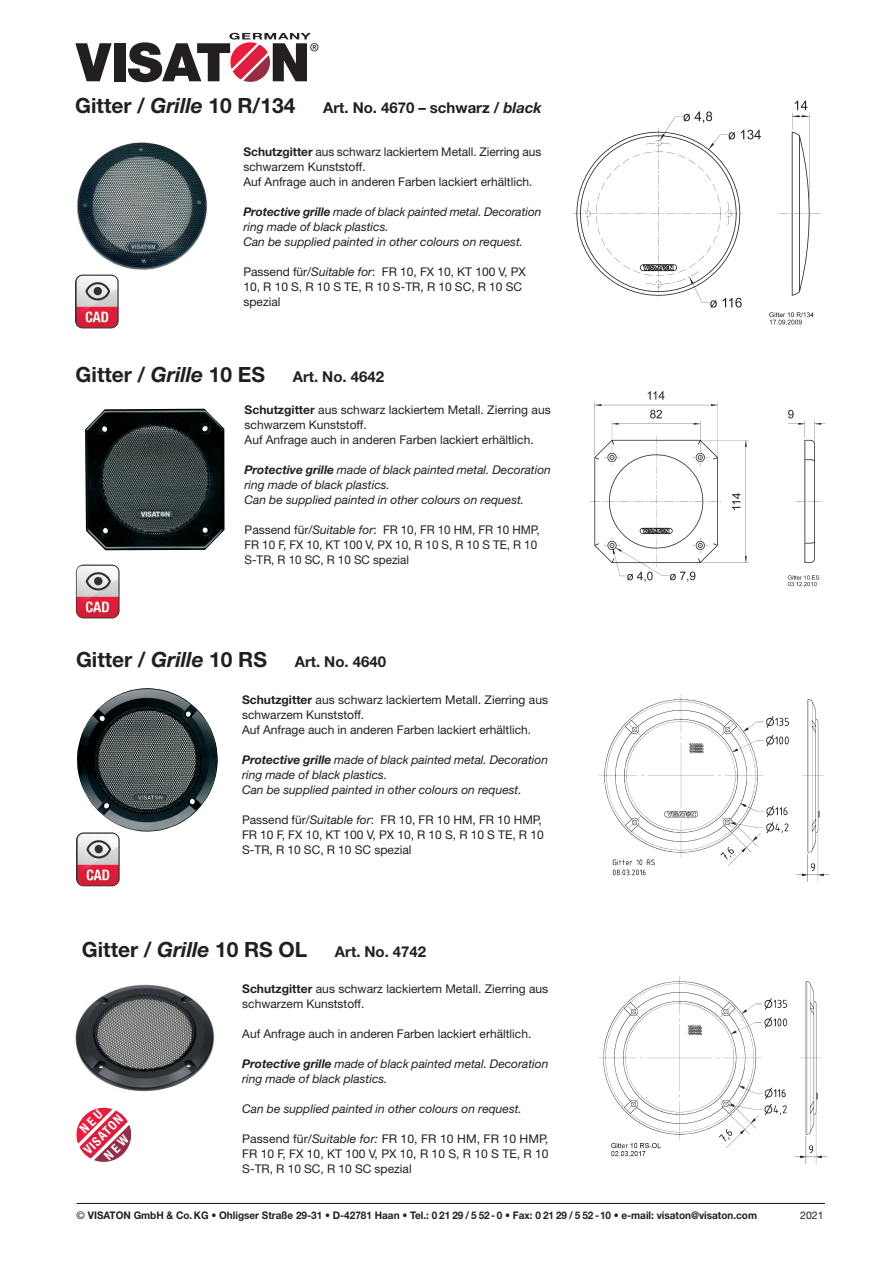
<style>
.page{position:relative;width:893px;height:1263px;background:#fff}
.page>*{position:absolute;margin:0;border:0;box-sizing:border-box;transform-origin:0 0}
.t1{font:700 21px "Helvetica Neue LT Std";color:#231f20}
.t2{font:700 15px "Helvetica Neue LT Std";color:#231f20}
.t3{font:700 condensed 12.75px "Helvetica Neue";color:#fff}
.t4{font:12px/15px "Helvetica Neue LT Std";color:#231f20}
.t5{font:italic 12px/15px "Helvetica Neue LT Std";color:#231f20}
.t6{font:700 10.5px "Helvetica Neue LT Std";color:#231f20;scale:.95 1}
.t7{font:10.5px "Helvetica Neue LT Std";color:#231f20}
.s1{font-style:italic}
.s2{font-weight:700}
.s3{font-weight:400}
</style>
<div class="page">
<svg style="left:75px;top:43px;width:37px;height:38px"></svg>
<div style="left:114px;top:43px;width:11px;height:38px;background:#231f20"></div>
<svg style="left:128px;top:33px;width:190px;height:50px"></svg>
<hr style="left:77px;top:1203px;width:748px;height:1px;background:#231f20">
<img style="left:590px;top:391px;width:236px;height:196px">
<img style="left:85px;top:409px;width:140px;height:141px">
<img style="left:76px;top:564px;width:44px;height:54px">
<img style="left:75px;top:275px;width:44px;height:53px">
<img style="left:77px;top:142px;width:130px;height:128px">
<img style="left:574px;top:100px;width:247px;height:225px">
<img style="left:77px;top:688px;width:141px;height:144px">
<img style="left:599px;top:694px;width:231px;height:188px">
<img style="left:76px;top:832px;width:44px;height:54px">
<img style="left:75px;top:984px;width:139px;height:107px">
<img style="left:598px;top:976px;width:230px;height:188px">
<svg style="left:76px;top:1108px;width:56px;height:54px"></svg>
<h1 class="t1" style="left:75px;top:92px;width:222px">Gitter / <span class="s1">Grille</span> 10 R/134</h1>
<p class="t2" style="left:323px;top:98px;width:220px">Art. No. 4670 – schwarz / <span class="s1">black</span></p>
<p class="t4" style="left:243px;top:144px;width:299px"><span class="s2">Schutzgitter</span> aus schwarz lackiertem Metall. Zierring aus schwarzem Kunststoff.<br>Auf Anfrage auch in anderen Farben lackiert erhältlich.</p>
<p class="t5" style="left:243px;top:204px;width:299px"><span class="s2">Protective grille</span> made of black painted metal. Decoration ring made of black plastics.<br>Can be supplied painted in other colours on request.</p>
<p class="t4" style="left:243px;top:264px;width:284px">Passend für/<span class="s1">Suitable for</span>: FR 10, FX 10, KT 100 V, PX<br>10, R 10 S, R 10 S TE, R 10 S-TR, R 10 SC, R 10 SC spezial</p>
<h1 class="t1" style="left:76px;top:361px;width:191px">Gitter / <span class="s1">Grille</span> 10 ES</h1>
<p class="t2" style="left:293px;top:367px;width:93px">Art. No. 4642</p>
<p class="t4" style="left:245px;top:402px;width:308px"><span class="s2">Schutzgitter</span> aus schwarz lackiertem Metall. Zierring aus schwarzem Kunststoff.<br>Auf Anfrage auch in anderen Farben lackiert erhältlich.</p>
<p class="t5" style="left:245px;top:462px;width:308px"><span class="s2">Protective grille</span> made of black painted metal. Decoration ring made of black plastics.<br>Can be supplied painted in other colours on request.</p>
<p class="t4" style="left:245px;top:522px;width:297px">Passend für/<span class="s1">Suitable for</span>: FR 10, FR 10 HM, FR 10 HMP,<br>FR 10 F, FX 10, KT 100 V, PX 10, R 10 S, R 10 S TE, R 10<br>S-TR, R 10 SC, R 10 SC spezial</p>
<h1 class="t1" style="left:76px;top:646px;width:192px">Gitter / <span class="s1">Grille</span> 10 RS</h1>
<p class="t2" style="left:295px;top:652px;width:93px">Art. No. 4640</p>
<p class="t4" style="left:242px;top:692px;width:308px"><span class="s2">Schutzgitter</span> aus schwarz lackiertem Metall. Zierring aus schwarzem Kunststoff.<br>Auf Anfrage auch in anderen Farben lackiert erhältlich.</p>
<p class="t5" style="left:242px;top:752px;width:308px"><span class="s2">Protective grille</span> made of black painted metal. Decoration ring made of black plastics.<br>Can be supplied painted in other colours on request.</p>
<p class="t4" style="left:242px;top:812px;width:303px">Passend für/<span class="s1">Suitable for</span>: FR 10, FR 10 HM, FR 10 HMP,<br>FR 10 F, FX 10, KT 100 V, PX 10, R 10 S, R 10 S TE, R 10<br>S-TR, R 10 SC, R 10 SC spezial</p>
<h1 class="t1" style="left:82px;top:936px;width:227px">Gitter / <span class="s1">Grille</span> 10 RS OL</h1>
<p class="t2" style="left:335px;top:942px;width:93px">Art. No. 4742</p>
<p class="t3" style="left:78px;top:1144px;width:51px;rotate:-45deg">VISATON</p>
<p class="t4" style="left:242px;top:981px;width:308px"><span class="s2">Schutzgitter</span> aus schwarz lackiertem Metall. Zierring aus schwarzem Kunststoff.</p>
<p class="t4" style="left:242px;top:1026px;width:291px">Auf Anfrage auch in anderen Farben lackiert erhältlich.</p>
<p class="t5" style="left:242px;top:1056px;width:308px"><span class="s2">Protective grille</span> made of black painted metal. Decoration ring made of black plastics.</p>
<p class="t5" style="left:242px;top:1101px;width:281px">Can be supplied painted in other colours on request.</p>
<p class="t4" style="left:242px;top:1131px;width:308px;text-align:justify">Passend für<span class="s1">/Suitable for:</span> FR 10, FR 10 HM, FR 10 HMP, FR 10 F, FX 10, KT 100 V, PX 10, R 10 S, R 10 S TE, R 10<br>S-TR, R 10 SC, R 10 SC spezial</p>
<p class="t6" style="left:77px;top:1209px;width:718px"><span class="s3">©</span> VISATON GmbH &amp; Co. KG • Ohligser Straße 29-31 • D-42781 Haan • Tel.: 0 21 29 / 5 52- 0 • Fax: 0 21 29 / 5 52 -10 • e-mail: visaton@visaton.com</p>
<p class="t7" style="left:800px;top:1209px;width:25px">2021</p>
</div>
